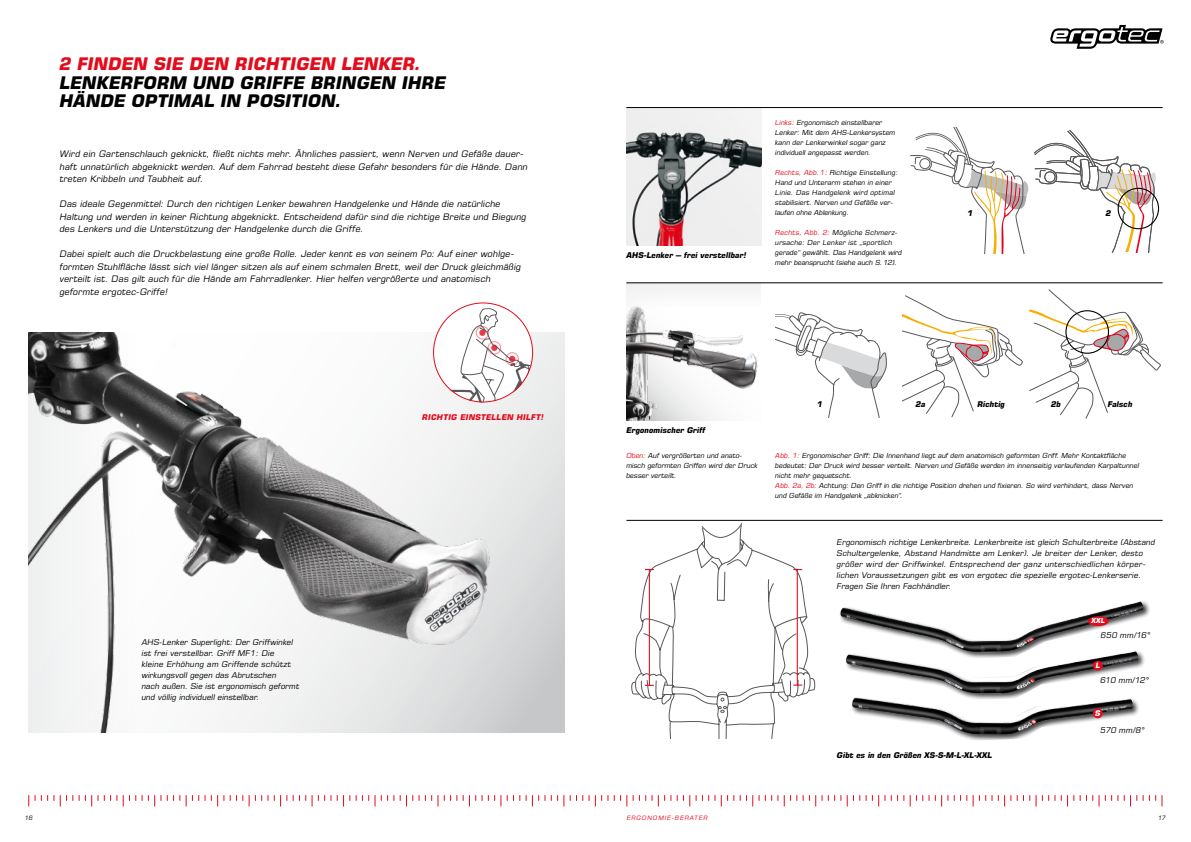
<style>
.page{position:relative;width:1191px;height:842px;background:#fff}
.page>*{position:absolute;margin:0;border:0;box-sizing:border-box;transform-origin:0 0}
.t1{font:italic 700 17.5px/18.7px "Eurostile LT Pro";color:#000}
.t2{font:italic 700 17.5px "Eurostile LT Pro";color:#e30c1c}
.t3{font:italic 9px/12.5px "Eurostile LT Pro";letter-spacing:.02em;color:#000}
.t4{font:italic 8px/11px "Eurostile LT Pro";letter-spacing:.02em;color:#000}
.t5{font:italic 700 8px "Eurostile LT Pro";color:#000}
.t6{font:italic 700 8px "Eurostile LT Pro";letter-spacing:.02em;color:#e30c1c}
.t7{font:italic 700 7.8px "Eurostile LT Pro";color:#fff}
.t8{font:italic 700 7.4px "Eurostile LT Pro";color:#fff}
.t9{font:italic 7px/10px "Eurostile LT Pro";color:#000}
.t10{font:italic 700 7px "Eurostile LT Pro";color:#fff}
.t11{font:italic 6px "Eurostile LT Pro";letter-spacing:.125em;color:#e30c1c}
.t12{font:italic 6px "Eurostile LT Pro";color:#000}
.s1{color:#e30c1c}
</style>
<div class="page">
<svg style="left:230px;top:795px;width:13px;height:6px"></svg>
<svg style="left:444px;top:795px;width:13px;height:6px"></svg>
<svg style="left:381px;top:795px;width:13px;height:6px"></svg>
<svg style="left:293px;top:795px;width:13px;height:6px"></svg>
<svg style="left:507px;top:795px;width:13px;height:6px"></svg>
<svg style="left:249px;top:795px;width:19px;height:11px"></svg>
<svg style="left:463px;top:795px;width:19px;height:11px"></svg>
<svg style="left:419px;top:795px;width:19px;height:11px"></svg>
<svg style="left:400px;top:795px;width:13px;height:11px"></svg>
<svg style="left:356px;top:795px;width:19px;height:11px"></svg>
<svg style="left:337px;top:795px;width:13px;height:11px"></svg>
<svg style="left:312px;top:795px;width:19px;height:11px"></svg>
<svg style="left:274px;top:795px;width:13px;height:11px"></svg>
<svg style="left:488px;top:795px;width:13px;height:11px"></svg>
<svg style="left:551px;top:795px;width:13px;height:11px"></svg>
<svg style="left:526px;top:795px;width:19px;height:11px"></svg>
<svg style="left:633px;top:795px;width:19px;height:6px"></svg>
<svg style="left:570px;top:795px;width:19px;height:6px"></svg>
<svg style="left:702px;top:795px;width:13px;height:6px"></svg>
<svg style="left:765px;top:795px;width:13px;height:6px"></svg>
<svg style="left:677px;top:795px;width:19px;height:11px"></svg>
<svg style="left:658px;top:795px;width:13px;height:11px"></svg>
<svg style="left:614px;top:795px;width:13px;height:11px"></svg>
<svg style="left:595px;top:795px;width:13px;height:11px"></svg>
<svg style="left:721px;top:795px;width:13px;height:11px"></svg>
<svg style="left:740px;top:795px;width:19px;height:11px"></svg>
<svg style="left:784px;top:795px;width:19px;height:11px"></svg>
<svg style="left:853px;top:795px;width:13px;height:6px"></svg>
<svg style="left:809px;top:795px;width:13px;height:11px"></svg>
<svg style="left:828px;top:795px;width:19px;height:11px"></svg>
<svg style="left:979px;top:795px;width:13px;height:6px"></svg>
<svg style="left:916px;top:795px;width:13px;height:6px"></svg>
<svg style="left:872px;top:795px;width:13px;height:11px"></svg>
<svg style="left:1042px;top:795px;width:19px;height:6px"></svg>
<svg style="left:998px;top:795px;width:19px;height:11px"></svg>
<svg style="left:960px;top:795px;width:13px;height:11px"></svg>
<svg style="left:935px;top:795px;width:19px;height:11px"></svg>
<svg style="left:891px;top:795px;width:19px;height:11px"></svg>
<svg style="left:1023px;top:795px;width:13px;height:11px"></svg>
<svg style="left:1086px;top:795px;width:13px;height:11px"></svg>
<svg style="left:1067px;top:795px;width:13px;height:11px"></svg>
<svg style="left:1105px;top:795px;width:19px;height:6px"></svg>
<svg style="left:1130px;top:795px;width:13px;height:11px"></svg>
<svg style="left:1149px;top:795px;width:13px;height:11px"></svg>
<svg style="left:205px;top:795px;width:19px;height:11px"></svg>
<svg style="left:161px;top:795px;width:19px;height:6px"></svg>
<svg style="left:98px;top:795px;width:19px;height:6px"></svg>
<svg style="left:35px;top:795px;width:13px;height:6px"></svg>
<svg style="left:186px;top:795px;width:13px;height:11px"></svg>
<svg style="left:142px;top:795px;width:13px;height:11px"></svg>
<svg style="left:123px;top:795px;width:13px;height:11px"></svg>
<svg style="left:79px;top:795px;width:13px;height:11px"></svg>
<svg style="left:54px;top:795px;width:19px;height:11px"></svg>
<img style="left:135px;top:333px;width:429px;height:400px">
<svg style="left:28px;top:333px;width:107px;height:400px;fill:#f2f3f3"></svg>
<svg style="left:433px;top:303px;width:99px;height:99px"></svg>
<svg style="left:439px;top:308px;width:94px;height:94px"></svg>
<div style="left:839px;top:600px;width:311px;height:59px;background:#000;opacity:.75"></div>
<img style="left:840px;top:601px;width:303px;height:53px">
<div style="left:1088px;top:616px;width:20px;height:10px;background:#e30c1c;border-radius:50%"></div>
<div style="left:842px;top:644px;width:307px;height:56px;background:#000;opacity:.75"></div>
<img style="left:846px;top:651px;width:293px;height:47px">
<div style="left:1092px;top:661px;width:10px;height:10px;background:#e30c1c;border-radius:50%"></div>
<div style="left:847px;top:692px;width:299px;height:49px;background:#000;opacity:.75"></div>
<img style="left:851px;top:697px;width:281px;height:38px">
<div style="left:1092px;top:708px;width:10px;height:10px;background:#e30c1c;border-radius:50%"></div>
<svg style="left:775px;top:312px;width:111px;height:105px"></svg>
<svg style="left:903px;top:295px;width:119px;height:122px"></svg>
<svg style="left:1028px;top:289px;width:132px;height:130px"></svg>
<div style="left:1065px;top:310px;width:44px;height:44px;border:1px solid #000;border-radius:50%"></div>
<img style="left:626px;top:308px;width:132px;height:112px">
<div style="left:626px;top:283px;width:135px;height:25px;background:#f6f7f7"></div>
<img style="left:626px;top:108px;width:135px;height:137px">
<svg style="left:910px;top:128px;width:245px;height:126px"></svg>
<div style="left:1117px;top:188px;width:42px;height:41px;border:1px solid #000;border-radius:50%"></div>
<svg style="left:631px;top:523px;width:184px;height:216px"></svg>
<hr style="left:626px;top:283px;width:536px;height:1px;background:#000">
<hr style="left:626px;top:107px;width:536px;height:1px;background:#000">
<hr style="left:626px;top:520px;width:536px;height:1px;background:#000">
<svg style="left:1050px;top:25px;width:113px;height:24px"></svg>
<h1 class="t2" style="left:60px;top:53px;width:363px">2 FINDEN SIE DEN RICHTIGEN LENKER.</h1>
<h1 class="t1" style="left:60px;top:73px;width:388px">LENKERFORM UND GRIFFE BRINGEN IHRE<br>HÄNDE OPTIMAL IN POSITION.</h1>
<p class="t3" style="left:60px;top:148px;width:469px">Wird ein Gartenschlauch geknickt, fließt nichts mehr. Ähnliches passiert, wenn Nerven und Gefäße dauer&shy;haft unnatürlich abgeknickt werden. Auf dem Fahrrad besteht diese Gefahr besonders für die Hände. Dann treten Kribbeln und Taubheit auf.</p>
<p class="t3" style="left:60px;top:198px;width:468px">Das ideale Gegenmittel: Durch den richtigen Lenker bewahren Handgelenke und Hände die natürliche<br>Haltung und werden in keiner Richtung abgeknickt. Entscheidend dafür sind die richtige Breite und Biegung des Lenkers und die Unterstützung der Handgelenke durch die Griffe.</p>
<p class="t3" style="left:60px;top:248px;width:463px">Dabei spielt auch die Druckbelastung eine große Rolle. Jeder kennt es von seinem Po: Auf einer wohlge&shy;formten Stuhlfläche lässt sich viel länger sitzen als auf einem schmalen Brett, weil der Druck gleichmäßig verteilt ist. Das gilt auch für die Hände am Fahrradlenker. Hier helfen vergrößerte und anatomisch geformte ergotec-Griffe!</p>
<p class="t4" style="left:142px;top:636px;width:159px">AHS-Lenker Superlight: Der Griffwinkel ist frei verstellbar. Griff MF1: Die<br>kleine Erhöhung am Griffende schützt wirkungsvoll gegen das Abrutschen<br>nach außen. Sie ist ergonomisch geformt und völlig individuell einstellbar.</p>
<p class="t6" style="left:422px;top:412px;width:123px">RICHTIG EINSTELLEN HILFT!</p>
<p class="t5" style="left:626px;top:250px;width:7px">AHS</p>
<p class="t5" style="left:644px;top:250px;width:104px">-LENKER – FREI VERSTELLBAR!</p>
<p class="t9" style="left:775px;top:118px;width:122px"><span class="s1">Links:</span> Ergonomisch einstellbarer Lenker: Mit dem AHS-Lenkersystem kann der Lenkerwinkel sogar ganz individuell angepasst werden.</p>
<p class="t9" style="left:775px;top:168px;width:124px"><span class="s1">Rechts, Abb.1:</span> Richtige Einstellung:<br>Hand und Unterarm stehen in einer Linie. Das Handgelenk wird optimal stabilisiert. Nerven und Gefäße ver&shy;laufen ohne Ablenkung.</p>
<p class="t9" style="left:775px;top:228px;width:128px"><span class="s1">Rechts, Abb. 2:</span> Mögliche Schmerz&shy;ursache: Der Lenker ist „sportlich gerade“ gewählt. Das Handgelenk wird mehr beansprucht (siehe auch S.12).</p>
<p class="t5" style="left:967px;top:208px;width:7px">1</p>
<p class="t5" style="left:1106px;top:208px;width:7px">2</p>
<p class="t5" style="left:626px;top:425px;width:81px">ERGONOMISCHER GRIFF</p>
<p class="t5" style="left:817px;top:399px;width:7px">1</p>
<p class="t5" style="left:916px;top:399px;width:11px">2A</p>
<p class="t5" style="left:1051px;top:399px;width:11px">2B</p>
<p class="t5" style="left:977px;top:399px;width:29px">RICHTIG</p>
<p class="t5" style="left:1107px;top:399px;width:26px">FALSCH</p>
<p class="t9" style="left:626px;top:450px;width:133px"><span class="s1">Oben:</span> Auf vergrößerten und anato&shy;misch geformten Griffen wird der Druck besser verteilt.</p>
<p class="t9" style="left:775px;top:450px;width:365px"><span class="s1">Abb. 1:</span> Ergonomischer Griff: Die Innenhand liegt auf dem anatomisch geformten Griff. Mehr Kontaktfläche bedeutet: Der Druck wird besser verteilt. Nerven und Gefäße werden im innenseitig verlaufenden Karpaltunnel nicht mehr gequetscht.<br><span class="s1">Abb. 2a, 2b:</span> Achtung: Den Griff in die richtige Position drehen und fixieren. So wird verhindert, dass Nerven und Gefäße im Handgelenk „abknicken“.</p>
<p class="t4" style="left:837px;top:537px;width:320px">Ergonomisch richtige Lenkerbreite. Lenkerbreite ist gleich Schulterbreite (Abstand Schultergelenke, Abstand Handmitte am Lenker). Je breiter der Lenker, desto größer wird der Griffwinkel. Entsprechend der ganz unterschiedlichen körper&shy;lichen Voraussetzungen gibt es von ergotec die spezielle ergotec-Lenkerserie.<br>Fragen Sie Ihren Fachhändler.</p>
<p class="t10" style="left:1091px;top:616px;width:15px">XXL</p>
<p class="t8" style="left:1095px;top:660px;width:6px">L</p>
<p class="t4" style="left:1101px;top:630px;width:51px">650 mm/16°</p>
<p class="t4" style="left:1100px;top:674px;width:50px">610 mm/12°</p>
<p class="t7" style="left:1095px;top:708px;width:7px">S</p>
<p class="t5" style="left:837px;top:750px;width:157px">GIBT ES IN DEN GRÖßEN XS-S-M-L-XL-XXL</p>
<p class="t4" style="left:1100px;top:724px;width:46px">570 mm/8°</p>
<p class="t12" style="left:25px;top:814px;width:9px">16</p>
<p class="t12" style="left:1158px;top:814px;width:9px">17</p>
<p class="t11" style="left:626px;top:814px;width:83px">Ergonomie-berater</p>
</div>
